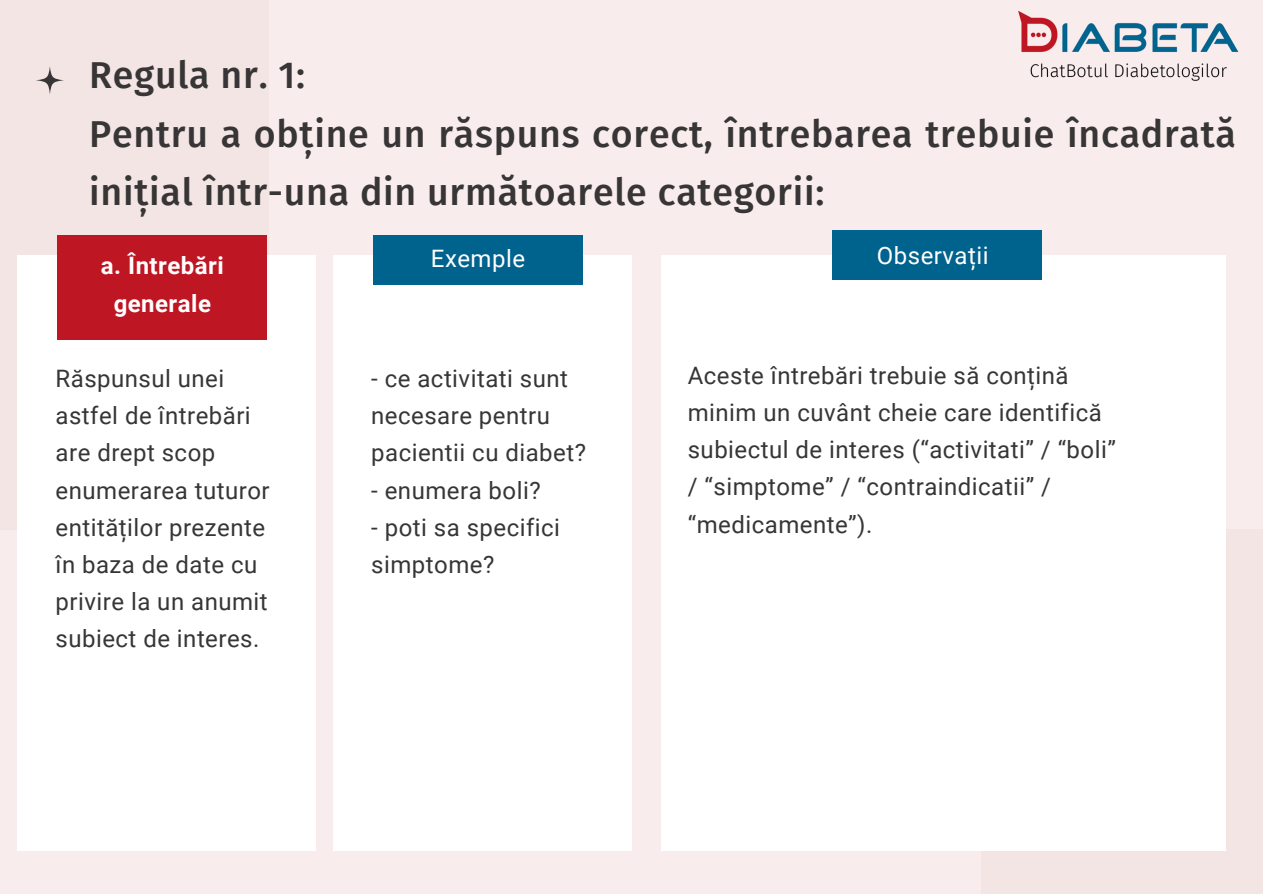
<style>
.page{position:relative;width:1263px;height:894px;background:#fff}
.page>*{position:absolute;margin:0;border:0;box-sizing:border-box;transform-origin:0 0}
.t1{font:500 37.5px/58.5px "Fira Sans";letter-spacing:.02em;color:#373535}
.t2{font:24px/37px "Roboto";letter-spacing:.02em;color:#373535}
.t3{font:700 24px/37px "Roboto";letter-spacing:.02em;color:#fff;text-align:center}
.t4{font:24px "Roboto";letter-spacing:.02em;color:#fff}
</style>
<div class="page">
<div style="left:0;top:0;width:1263px;height:893px;background:#f9ecec"></div>
<div style="left:0;top:0;width:268px;height:529px;background:#f4e5e5"></div>
<div style="left:981px;top:529px;width:282px;height:364px;background:#f4e5e5"></div>
<svg style="left:36px;top:66px;width:28px;height:28px"></svg>
<img style="left:1018px;top:10px;width:221px;height:70px">
<div style="left:333px;top:255px;width:298px;height:595px;background:#fff"></div>
<div style="left:373px;top:235px;width:210px;height:50px;background:#00638d"></div>
<div style="left:662px;top:255px;width:564px;height:595px;background:#fff"></div>
<div style="left:832px;top:230px;width:210px;height:50px;background:#00638d"></div>
<div style="left:18px;top:255px;width:298px;height:595px;background:#fff"></div>
<div style="left:58px;top:235px;width:209px;height:105px;background:#be1622"></div>
<h1 class="t1" style="left:89px;top:46px;width:1148px">Regula nr. 1:<br>Pentru a obține un răspuns corect, întrebarea trebuie încadrată inițial într-una din următoarele categorii:</h1>
<p class="t4" style="left:431px;top:244px;width:96px">Exemple</p>
<p class="t4" style="left:877px;top:241px;width:113px">Observații</p>
<p class="t3" style="left:101px;top:247px;width:124px">a. Întrebări generale</p>
<p class="t2" style="left:56px;top:360px;width:216px">Răspunsul unei astfel de întrebări are drept scop enumerarea tuturor entităților prezente în baza de date cu privire la un anumit subiect de interes.</p>
<p class="t2" style="left:371px;top:360px;width:216px">- ce activitati sunt necesare pentru pacientii cu diabet?</p>
<p class="t2" style="left:371px;top:471px;width:171px">- enumera boli?</p>
<p class="t2" style="left:371px;top:508px;width:190px">- poti sa specifici simptome?</p>
<p class="t2" style="left:688px;top:357px;width:430px">Aceste întrebări trebuie să conțină minim un cuvânt cheie care identifică subiectul de interes (“activitati” / “boli” / “simptome” / “contraindicatii” / “medicamente”).</p>
</div>
